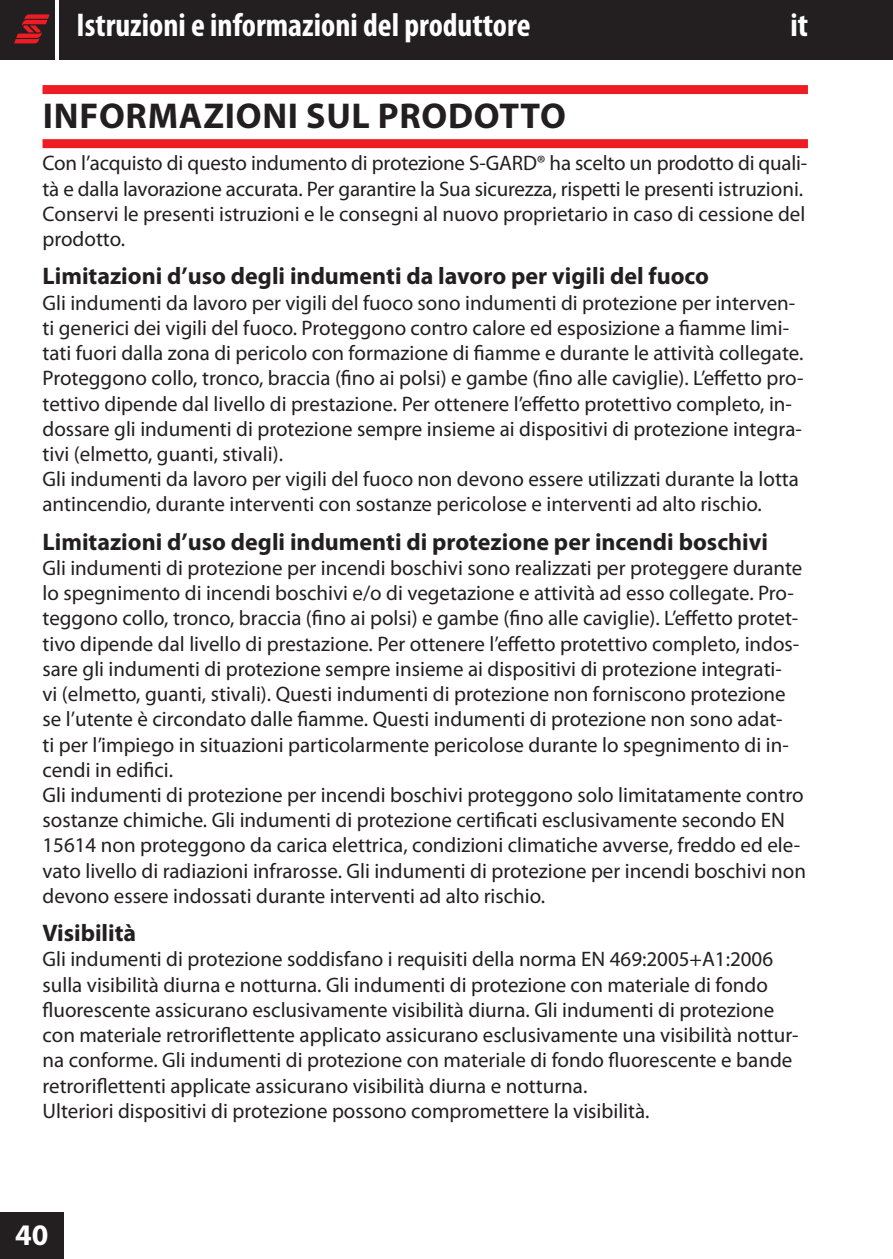
<style>
.page{position:relative;width:893px;height:1259px;background:#fff}
.page>*{position:absolute;margin:0;border:0;box-sizing:border-box;transform-origin:0 0}
.t1{font:700 36px "Myriad Pro";letter-spacing:.02em;color:#231f20}
.t2{font:700 condensed 33px "Myriad Pro";color:#fff}
.t3{font:700 30px "Myriad Pro";color:#fff}
.t4{font:700 24px "Myriad Pro";color:#231f20}
.t5{font:21px/25.2px "Myriad Pro";color:#231f20}
</style>
<div class="page">
<div style="left:0;top:0;width:55px;height:60px;background:#231f20"></div>
<div style="left:0;top:1212px;width:64px;height:47px;background:#231f20"></div>
<svg style="left:14px;top:14px;width:36px;height:29px"></svg>
<div style="left:60px;top:0;width:833px;height:60px;background:#231f20"></div>
<div style="left:43px;top:85px;width:765px;height:9px;background:#ee1d23"></div>
<div style="left:43px;top:139px;width:765px;height:9px;background:#ee1d23"></div>
<h2 class="t2" style="left:77px;top:5px;width:455px">Istruzioni e informazioni del produttore</h2>
<h2 class="t2" style="left:790px;top:5px;width:19px">it</h2>
<h1 class="t1" style="left:43px;top:92px;width:524px">INFORMAZIONI SUL PRODOTTO</h1>
<p class="t5" style="left:43px;top:150px;width:766px">Con l’acquisto di questo indumento di protezione S-GARD® ha scelto un prodotto di quali&shy;tà e dalla lavorazione accurata. Per garantire la Sua sicurezza, rispetti le presenti istruzioni.<br>Conservi le presenti istruzioni e le consegni al nuovo proprietario in caso di cessione del prodotto.</p>
<p class="t4" style="left:43px;top:261px;width:668px">Limitazioni d’uso degli indumenti da lavoro per vigili del fuoco</p>
<p class="t5" style="left:43px;top:290px;width:762px">Gli indumenti da lavoro per vigili del fuoco sono indumenti di protezione per interven&shy;ti generici dei vigili del fuoco. Proteggono contro calore ed esposizione a fiamme limi&shy;tati fuori dalla zona di pericolo con formazione di fiamme e durante le attività collegate.<br>Proteggono collo, tronco, braccia (fino ai polsi) e gambe (fino alle caviglie). L’effetto pro&shy;tettivo dipende dal livello di prestazione. Per ottenere l’effetto protettivo completo, in&shy;dossare gli indumenti di protezione sempre insieme ai dispositivi di protezione integra&shy;tivi (elmetto, guanti, stivali).<br>Gli indumenti da lavoro per vigili del fuoco non devono essere utilizzati durante la lotta antincendio, durante interventi con sostanze pericolose e interventi ad alto rischio.</p>
<p class="t4" style="left:43px;top:526px;width:727px">Limitazioni d’uso degli indumenti di protezione per incendi boschivi</p>
<p class="t5" style="left:43px;top:555px;width:765px">Gli indumenti di protezione per incendi boschivi sono realizzati per proteggere durante lo spegnimento di incendi boschivi e/o di vegetazione e attività ad esso collegate. Pro&shy;teggono collo, tronco, braccia (fino ai polsi) e gambe (fino alle caviglie). L’effetto protet&shy;tivo dipende dal livello di prestazione. Per ottenere l’effetto protettivo completo, indos&shy;sare gli indumenti di protezione sempre insieme ai dispositivi di protezione integrati-<br>vi (elmetto, guanti, stivali). Questi indumenti di protezione non forniscono protezione se l’utente è circondato dalle fiamme. Questi indumenti di protezione non sono adat-<br>ti per l’impiego in situazioni particolarmente pericolose durante lo spegnimento di in&shy;cendi in edifici.<br>Gli indumenti di protezione per incendi boschivi proteggono solo limitatamente contro sostanze chimiche. Gli indumenti di protezione certificati esclusivamente secondo EN 15614 non proteggono da carica elettrica, condizioni climatiche avverse, freddo ed ele&shy;vato livello di radiazioni infrarosse. Gli indumenti di protezione per incendi boschivi non devono essere indossati durante interventi ad alto rischio.</p>
<p class="t4" style="left:43px;top:917px;width:95px">Visibilità</p>
<p class="t5" style="left:43px;top:946px;width:758px">Gli indumenti di protezione soddisfano i requisiti della norma EN 469:2005+A1:2006 sulla visibilità diurna e notturna. Gli indumenti di protezione con materiale di fondo fluorescente assicurano esclusivamente visibilità diurna. Gli indumenti di protezione con materiale retroriflettente applicato assicurano esclusivamente una visibilità nottur&shy;na conforme. Gli indumenti di protezione con materiale di fondo fluorescente e bande retroriflettenti applicate assicurano visibilità diurna e notturna.<br>Ulteriori dispositivi di protezione possono compromettere la visibilità.</p>
<h3 class="t3" style="left:15px;top:1215px;width:35px">40</h3>
</div>
